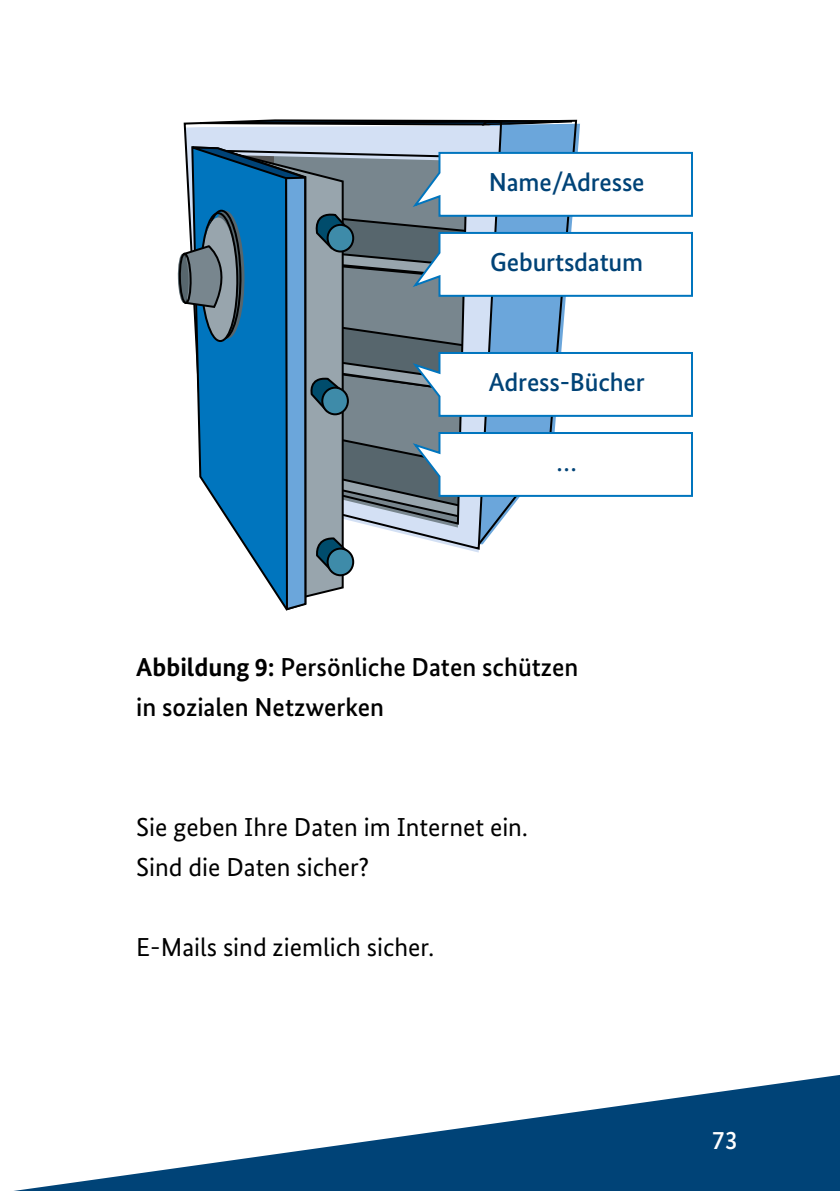
<style>
.page{position:relative;width:840px;height:1191px;background:#fff}
.page>*{position:absolute;margin:0;border:0;box-sizing:border-box;transform-origin:0 0}
.t1{font:26px "Bundes Sans";color:#000}
.t2{font:500 26px/40px "Bundes Sans";color:#000}
.t3{font:500 26px "Bundes Sans";letter-spacing:-.005em;color:#004377}
.t4{font:500 26px "Bundes Sans";color:#fff}
.s1{font-weight:700}
</style>
<div class="page">
<svg style="left:14px;top:1075px;width:825px;height:116px"></svg>
<svg style="left:259px;top:119px;width:203px;height:1px"></svg>
<svg style="left:462px;top:119px;width:116px;height:26px;background:#6693bb"></svg>
<svg style="left:183px;top:120px;width:320px;height:25px;background:#aeb8c7"></svg>
<svg style="left:178px;top:145px;width:515px;height:466px"></svg>
<p class="t3" style="left:488px;top:167px;width:157px">Name/Adresse</p>
<p class="t3" style="left:490px;top:247px;width:154px">Geburtsdatum</p>
<p class="t3" style="left:488px;top:367px;width:157px">Adress-Bücher</p>
<p class="t3" style="left:556px;top:447px;width:21px">…</p>
<p class="t2" style="left:136px;top:646px;width:443px"><span class="s1">Abbildung 9:</span> Persönliche Daten schützen in sozialen Netzwerken</p>
<p class="t1" style="left:136px;top:811px;width:393px">Sie geben Ihre Daten im Internet ein.</p>
<p class="t1" style="left:136px;top:851px;width:234px">Sind die Daten sicher?</p>
<p class="t1" style="left:136px;top:931px;width:299px">E-Mails sind ziemlich sicher.</p>
<p class="t4" style="left:711px;top:1124px;width:27px">73</p>
</div>
